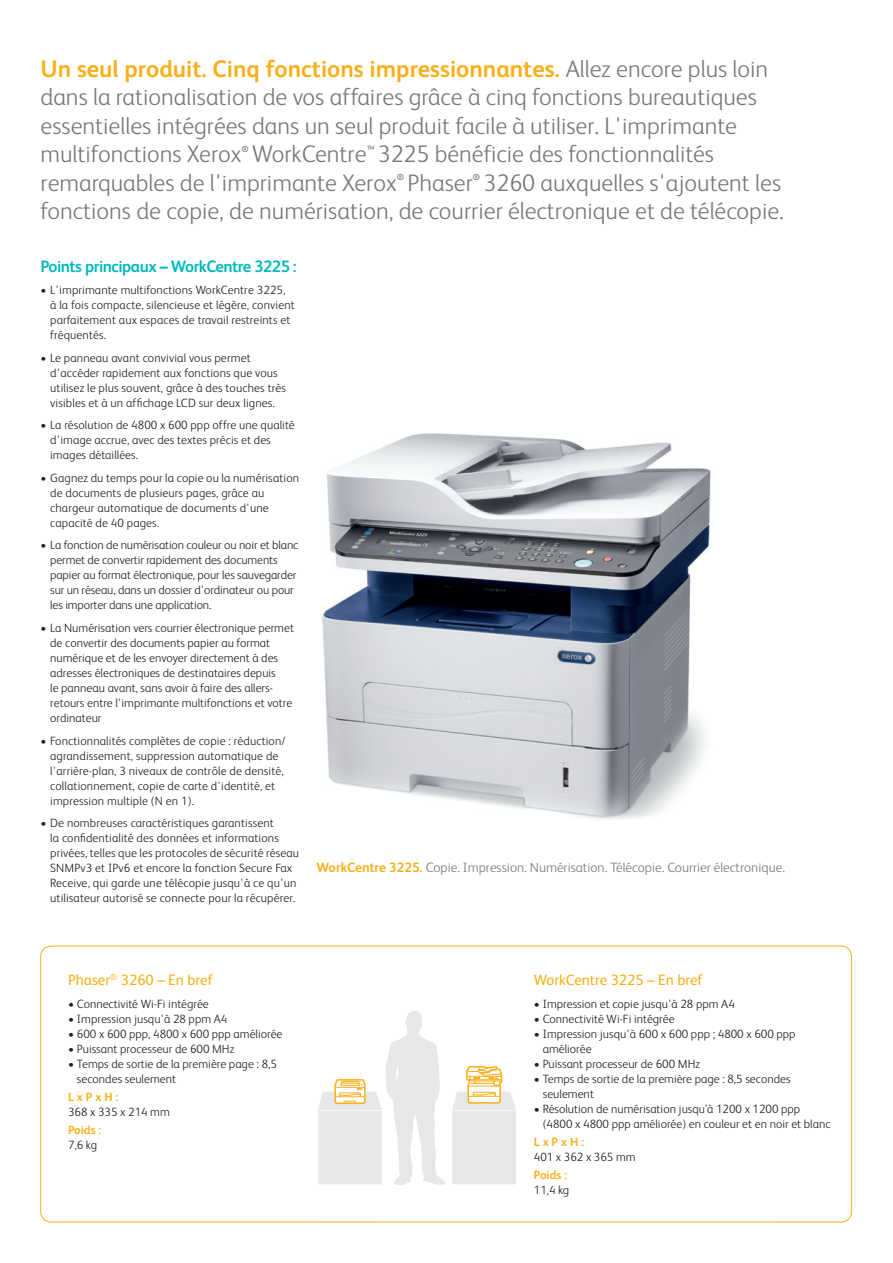
<style>
.page{position:relative;width:893px;height:1263px;background:#fff}
.page>*{position:absolute;margin:0;border:0;box-sizing:border-box;transform-origin:0 0}
.t1{font:300 24px/28.5px "Xerox Sans";color:#76787b}
.t2{font:700 16.5px "Xerox Sans";letter-spacing:-.03em;color:#03b9bd}
.t3{font:15px "Xerox Sans";color:#faaf18}
.t4{font:300 13.5px "Xerox Sans";color:#76787b}
.t5{font:300 12px/15px "Xerox Sans";color:#231f20}
.t6{font:700 12px "Xerox Sans";color:#faaf18}
.t7{font:700 8.7px "Xerox Sans";color:#76787b}
.s1{font-weight:700;color:#faaf18}
</style>
<div class="page">
<img style="left:322px;top:433px;width:389px;height:387px">
<svg style="left:318px;top:1011px;width:198px;height:174px"></svg>
<p class="t1" style="left:40px;top:53px;width:729px"><span class="s1">Un seul produit. Cinq fonctions impressionnantes.</span> Allez encore plus loin dans la rationalisation de vos affaires grâce à cinq fonctions bureautiques essentielles intégrées dans un seul produit facile à utiliser. L'imprimante multifonctions Xerox WorkCentre<sup>™</sup> 3225 bénéficie des fonctionnalités</p>
<p class="t7" style="left:242px;top:143px;width:9px">®</p>
<h1 class="t1" style="left:41px;top:167px;width:742px">remarquables de l'imprimante Xerox Phaser 3260 auxquelles s'ajoutent les</h1>
<p class="t7" style="left:397px;top:171px;width:9px">®</p>
<p class="t7" style="left:473px;top:171px;width:9px">®</p>
<h1 class="t1" style="left:41px;top:195px;width:745px">fonctions de copie, de numérisation, de courrier électronique et de télécopie.</h1>
<h2 class="t2" style="left:40px;top:255px;width:258px">Points principaux – WorkCentre 3225 :</h2>
<p class="t5" style="left:50px;top:282px;width:246px;text-indent:-10px">• L'imprimante multifonctions WorkCentre 3225,<br>à la fois compacte, silencieuse et légère, convient parfaitement aux espaces de travail restreints et fréquentés.</p>
<p class="t5" style="left:50px;top:349px;width:237px;text-indent:-10px">• Le panneau avant convivial vous permet d'accéder rapidement aux fonctions que vous utilisez le plus souvent, grâce à des touches très visibles et à un affichage LCD sur deux lignes.</p>
<p class="t5" style="left:50px;top:417px;width:246px;text-indent:-10px">• La résolution de 4800 x 600 ppp offre une qualité d'image accrue, avec des textes précis et des images détaillées.</p>
<p class="t5" style="left:50px;top:470px;width:250px;text-indent:-10px">• Gagnez du temps pour la copie ou la numérisation de documents de plusieurs pages, grâce au chargeur automatique de documents d'une capacité de 40 pages.</p>
<p class="t5" style="left:50px;top:537px;width:250px;text-indent:-10px">• La fonction de numérisation couleur ou noir et blanc permet de convertir rapidement des documents papier au format électronique, pour les sauvegarder sur un réseau, dans un dossier d'ordinateur ou pour les importer dans une application.</p>
<p class="t5" style="left:50px;top:620px;width:245px;text-indent:-10px">• La Numérisation vers courrier électronique permet de convertir des documents papier au format numérique et de les envoyer directement à des adresses électroniques de destinataires depuis<br>le panneau avant, sans avoir à faire des allers&shy;retours entre l'imprimante multifonctions et votre ordinateur</p>
<p class="t5" style="left:50px;top:732px;width:237px;text-indent:-10px">• Fonctionnalités complètes de copie : réduction/ agrandissement, suppression automatique de l'arrière-plan, 3 niveaux de contrôle de densité, collationnement, copie de carte d'identité, et impression multiple (N en 1).</p>
<p class="t5" style="left:50px;top:815px;width:250px;text-indent:-10px">• De nombreuses caractéristiques garantissent<br>la confidentialité des données et informations privées, telles que les protocoles de sécurité réseau SNMPv3 et IPv6 et encore la fonction Secure Fax Receive, qui garde une télécopie jusqu'à ce qu'un utilisateur autorisé se connecte pour la récupérer.</p>
<p class="t4" style="left:317px;top:858px;width:470px"><span class="s1">WorkCentre 3225.</span> Copie. Impression. Numérisation. Télécopie. Courrier électronique.</p>
<p class="t3" style="left:68px;top:970px;width:146px">Phaser<sup>®</sup> 3260 – En bref</p>
<p class="t5" style="left:68px;top:995px;width:142px">• Connectivité Wi-Fi intégrée</p>
<p class="t5" style="left:68px;top:1010px;width:161px">• Impression jusqu'à 28 ppm A4</p>
<p class="t5" style="left:68px;top:1025px;width:216px">• 600 x 600 ppp, 4800 x 600 ppp améliorée</p>
<p class="t5" style="left:68px;top:1040px;width:168px">• Puissant processeur de 600 MHz</p>
<p class="t5" style="left:77px;top:1055px;width:201px;text-indent:-9px">• Temps de sortie de la première page : 8,5 secondes seulement</p>
<p class="t6" style="left:68px;top:1088px;width:52px">L x P x H :</p>
<p class="t5" style="left:68px;top:1104px;width:103px">368 x 335 x 214 mm</p>
<p class="t6" style="left:68px;top:1122px;width:35px">Poids :</p>
<p class="t5" style="left:68px;top:1137px;width:31px">7,6 kg</p>
<p class="t3" style="left:534px;top:970px;width:170px">WorkCentre 3225 – En bref</p>
<p class="t5" style="left:534px;top:995px;width:202px">• Impression et copie jusqu'à 28 ppm A4</p>
<p class="t5" style="left:534px;top:1010px;width:142px">• Connectivité Wi-Fi intégrée</p>
<p class="t5" style="left:543px;top:1025px;width:254px;text-indent:-9px">• Impression jusqu'à 600 x 600 ppp ; 4800 x 600 ppp améliorée</p>
<p class="t5" style="left:534px;top:1055px;width:168px">• Puissant processeur de 600 MHz</p>
<p class="t5" style="left:543px;top:1070px;width:249px;text-indent:-9px">• Temps de sortie de la première page : 8,5 secondes seulement</p>
<p class="t5" style="left:543px;top:1100px;width:289px;text-indent:-9px">• Résolution de numérisation jusqu’à 1200 x 1200 ppp (4800 x 4800 ppp améliorée) en couleur et en noir et blanc</p>
<p class="t6" style="left:534px;top:1133px;width:52px">L x P x H :</p>
<p class="t5" style="left:534px;top:1149px;width:103px">401 x 362 x 365 mm</p>
<p class="t6" style="left:534px;top:1167px;width:35px">Poids :</p>
<p class="t5" style="left:534px;top:1182px;width:37px">11,4 kg</p>
</div>
